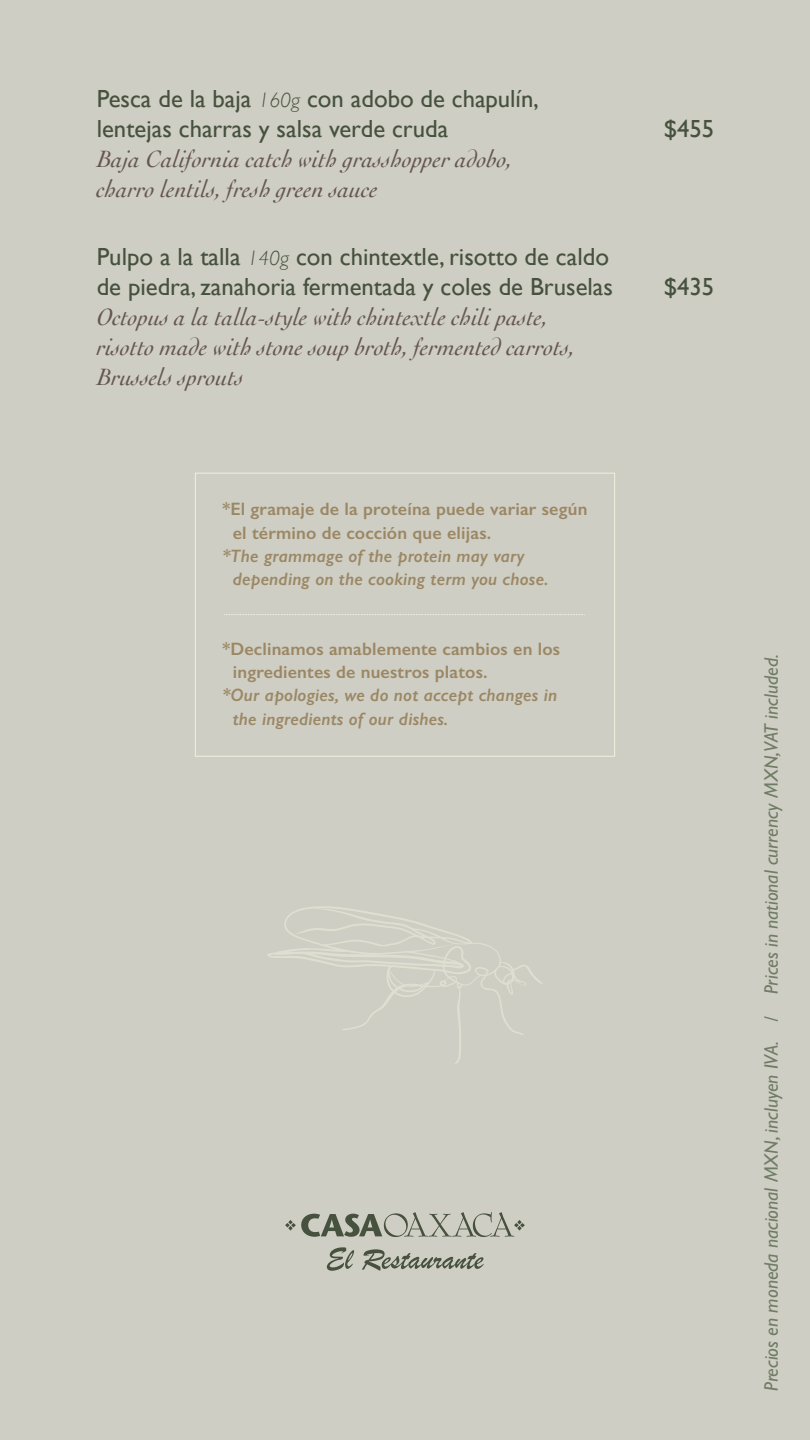
<style>
.page{position:relative;width:810px;height:1440px;background:#cecec4}
.page>*{position:absolute;margin:0;border:0;box-sizing:border-box;transform-origin:0 0}
.t1{font:italic 24.75px/30px "Cochin";color:#665650}
.t2{font:24.75px/30px "Gill Sans";color:#46513e}
.t3{font:italic 19.5px "Gill Sans";color:#707c65}
.t4{font:600 18px/23.2px "Gill Sans";letter-spacing:.01em;color:#9b8764}
.t5{font:italic 600 18px/23.2px "Gill Sans";letter-spacing:.01em;color:#9b8764}
.s1{font-weight:300;font-style:italic;font-size:21px}
</style>
<div class="page">
<svg style="left:267px;top:906px;width:276px;height:158px"></svg>
<svg style="left:285px;top:1212px;width:240px;height:25px"></svg>
<svg style="left:327px;top:1247px;width:27px;height:24px"></svg>
<svg style="left:362px;top:1249px;width:122px;height:22px"></svg>
<div style="left:195px;top:473px;width:420px;height:284px;border:1px solid #f4f0de"></div>
<svg style="left:225px;top:614px;width:360px;height:1px"></svg>
<p class="t2" style="left:97px;top:84px;width:444px">Pesca de la baja <span class="s1">160g</span> con adobo de chapulín, lentejas charras y salsa verde cruda</p>
<p class="t1" style="left:97px;top:143px;width:417px">Baja California catch with grasshopper adobo, charro lentils, fresh green sauce</p>
<p class="t2" style="left:97px;top:241px;width:518px">Pulpo a la talla <span class="s1">140g</span> con chintextle, risotto de caldo de piedra, zanahoria fermentada y coles de Bruselas</p>
<p class="t1" style="left:97px;top:300px;width:480px">Octopus a la talla-style with chintextle chili paste, risotto made with stone soup broth, fermented carrots,<br>Brussels sprouts</p>
<p class="t4" style="left:233px;top:498px;width:356px;text-indent:-10px">*El gramaje de la proteína puede variar según el término de cocción que elijas.</p>
<p class="t5" style="left:233px;top:544px;width:317px;text-indent:-10px">*The grammage of the protein may vary depending on the cooking term you chose.</p>
<p class="t4" style="left:233px;top:637px;width:329px;text-indent:-10px">*Declinamos amablemente cambios en los ingredientes de nuestros platos.</p>
<p class="t5" style="left:233px;top:684px;width:326px;text-indent:-10px">*Our apologies, we do not accept changes in the ingredients of our dishes.</p>
<p class="t2" style="left:664px;top:114px;width:52px">$455</p>
<p class="t2" style="left:664px;top:271px;width:52px">$435</p>
<p class="t3" style="left:760px;top:1391px;width:738px;rotate:-90deg">Precios en moneda nacional MXN, incluyen IVA. / Prices in national currency MXN,VAT included.</p>
</div>
